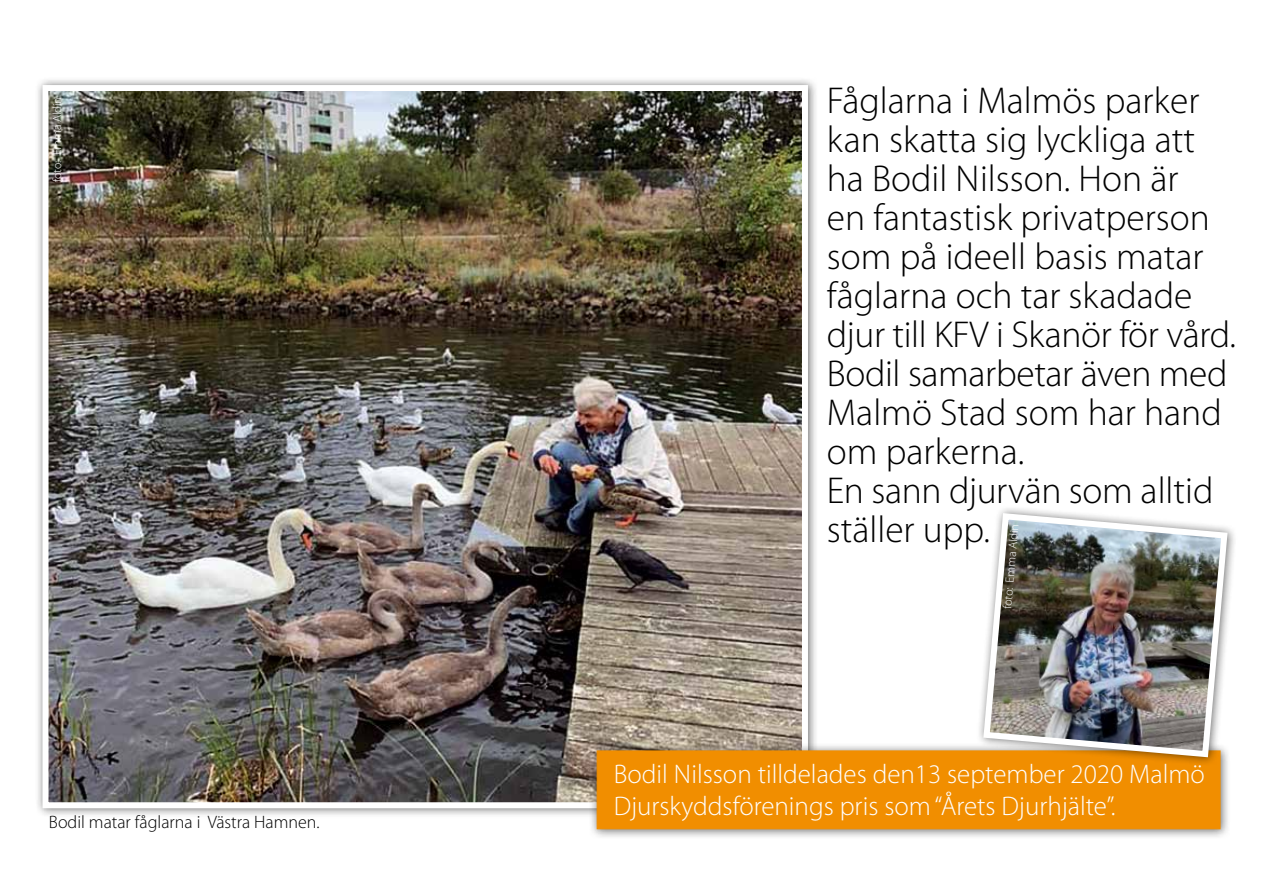
<style>
.page{position:relative;width:1263px;height:893px;background:#fff}
.page>*{position:absolute;margin:0;border:0;box-sizing:border-box;transform-origin:0 0}
.t1{font:300 37.5px/39px "Myriad Pro";color:#000}
.t2{font:300 27px/32.4px "Myriad Pro";color:#fff}
.t3{font:300 18px "Myriad Pro";color:#000}
.t4{font:300 12px "Myriad Pro";color:#fff}
</style>
<div class="page">
<div style="left:35px;top:77px;width:783px;height:742px;background:#000;opacity:.55"></div>
<img style="left:50px;top:92px;width:751px;height:709px">
<div style="left:43px;top:85px;width:765px;height:723px;border:6px solid #fff"></div>
<div style="left:589px;top:743px;width:641px;height:96px;background:#000;opacity:.55"></div>
<div style="left:597px;top:750px;width:623px;height:79px;background:#f18e00;border:1px solid #f18e00"></div>
<div style="left:976px;top:506px;width:261px;height:261px;background:#000;opacity:.55"></div>
<img style="left:980px;top:510px;width:251px;height:250px">
<p class="t4" style="left:50px;top:182px;width:87px;rotate:-90deg">foto: Emma Aldin</p>
<p class="t1" style="left:827px;top:81px;width:411px">Fåglarna i Malmös parker kan skatta sig lyckliga att ha Bodil Nilsson. Hon är<br>en fantastisk privatperson som på ideell basis matar fåglarna och tar skadade djur till KFV i Skanör för vård.<br>Bodil samarbetar även med<br>Malmö Stad som har hand om parkerna.<br>En sann djurvän som alltid ställer upp.</p>
<p class="t4" style="left:1000px;top:608px;width:87px;rotate:-85deg">foto: Emma Aldin</p>
<p class="t3" style="left:49px;top:811px;width:272px">Bodil matar fåglarna i Västra Hamnen.</p>
<p class="t2" style="left:614px;top:757px;width:593px">Bodil Nilsson tilldelades den13 september 2020 Malmö<br>Djurskyddsförenings pris som “Årets Djurhjälte”.</p>
</div>
